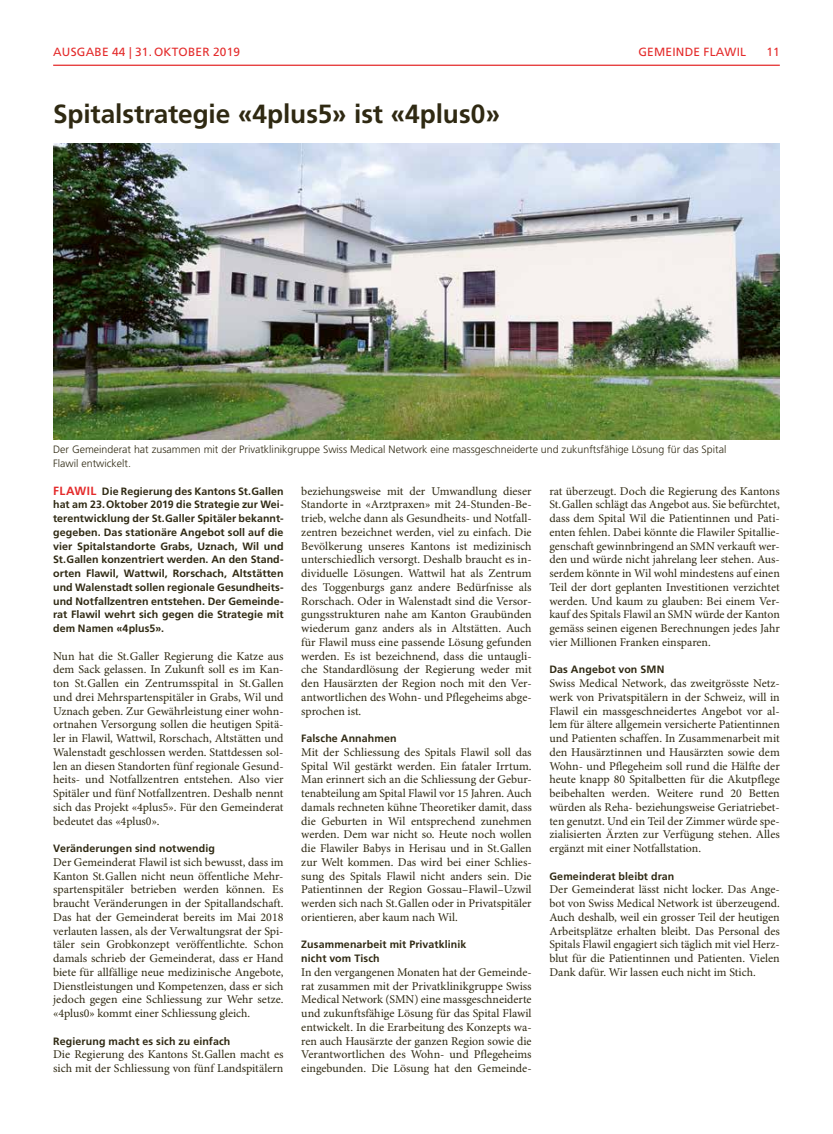
<style>
.page{position:relative;width:833px;height:1134px;background:#fff}
.page>*{position:absolute;margin:0;border:0;box-sizing:border-box;transform-origin:0 0}
.t1{font:700 26.25px "Frutiger LT Std";letter-spacing:-.005em;color:#2f2912}
.t2{font:11.88px/13.8px "Minion Pro";color:#2f2912;text-align:justify}
.t3{font:11.88px "Frutiger LT Std";letter-spacing:.02em;color:#e42b2b}
.t4{font:700 10.62px/13.8px "Frutiger LT Std";letter-spacing:.01em;color:#2f2912;text-align:justify}
.t5{font:300 10.62px/13.8px "Frutiger LT Std";color:#2f2912}
.s1{font-size:11.88px;color:#e42b2b}
</style>
<div class="page">
<hr style="left:53px;top:65px;width:727px;height:1px;background:#e42b2b">
<img style="left:53px;top:144px;width:727px;height:295px">
<p class="t3" style="left:53px;top:45px;width:18px">AUSGABE</p>
<p class="t3" style="left:112px;top:45px;width:60px">44 | 31. OKTOBER</p>
<p class="t3" style="left:213px;top:45px;width:29px">2019</p>
<p class="t3" style="left:638px;top:45px;width:109px">GEMEINDE FLAWIL</p>
<p class="t3" style="left:766px;top:45px;width:15px">11</p>
<h1 class="t1" style="left:53px;top:99px;width:448px">Spitalstrategie «4plus5» ist «4plus0»</h1>
<p class="t5" style="left:53px;top:443px;width:674px">Der Gemeinderat hat zusammen mit der Privatklinikgruppe Swiss Medical Network eine massgeschneiderte und zukunftsfähige Lösung für das Spital<br>Flawil entwickelt.</p>
<p class="t4" style="left:53px;top:484px;width:232px"><span class="s1">FLAWIL</span> Die Regierung des Kantons St.Gallen hat am 23.Oktober 2019 die Strategie zur Wei&shy;terentwicklung der St.Galler Spitäler bekannt&shy;gegeben. Das stationäre Angebot soll auf die vier Spitalstandorte Grabs, Uznach, Wil und St.Gallen konzentriert werden. An den Stand&shy;orten Flawil, Wattwil, Rorschach, Altstätten und Walenstadt sollen regionale Gesundheits&shy;und Notfallzentren entstehen. Der Gemeinde&shy;rat Flawil wehrt sich gegen die Strategie mit dem Namen «4plus5».</p>
<p class="t2" style="left:53px;top:649px;width:232px">Nun hat die St.Galler Regierung die Katze aus dem Sack gelassen. In Zukunft soll es im Kan&shy;ton St.Gallen ein Zentrumsspital in St.Gallen und drei Mehrspartenspitäler in Grabs, Wil und Uznach geben. Zur Gewährleistung einer wohn&shy;ortnahen Versorgung sollen die heutigen Spitä&shy;ler in Flawil, Wattwil, Rorschach, Altstätten und Walenstadt geschlossen werden. Stattdessen sol&shy;len an diesen Standorten fünf regionale Gesund&shy;heits- und Notfallzentren entstehen. Also vier Spitäler und fünf Notfallzentren. Deshalb nennt sich das Projekt «4plus5». Für den Gemeinderat bedeutet das «4plus0».</p>
<p class="t4" style="left:53px;top:841px;width:163px">Veränderungen sind notwendig</p>
<p class="t2" style="left:53px;top:856px;width:232px">Der Gemeinderat Flawil ist sich bewusst, dass im Kanton St.Gallen nicht neun öffentliche Mehr&shy;spartenspitäler betrieben werden können. Es braucht Veränderungen in der Spitallandschaft.<br>Das hat der Gemeinderat bereits im Mai 2018 verlauten lassen, als der Verwaltungsrat der Spi&shy;täler sein Grobkonzept veröffentlichte. Schon damals schrieb der Gemeinderat, dass er Hand biete für allfällige neue medizinische Angebote, Dienstleistungen und Kompetenzen, dass er sich jedoch gegen eine Schliessung zur Wehr setze. «4plus0» kommt einer Schliessung gleich.</p>
<p class="t4" style="left:53px;top:1034px;width:179px">Regierung macht es sich zu einfach</p>
<p class="t2" style="left:53px;top:1048px;width:232px">Die Regierung des Kantons St.Gallen macht es sich mit der Schliessung von fünf Landspitälern</p>
<p class="t2" style="left:301px;top:484px;width:232px">beziehungsweise mit der Umwandlung dieser Standorte in «Arztpraxen» mit 24-Stunden-Be&shy;trieb, welche dann als Gesundheits- und Notfall&shy;zentren bezeichnet werden, viel zu einfach. Die Bevölkerung unseres Kantons ist medizinisch unterschiedlich versorgt. Deshalb braucht es in&shy;dividuelle Lösungen. Wattwil hat als Zentrum des Toggenburgs ganz andere Bedürfnisse als Rorschach. Oder in Walenstadt sind die Versor&shy;gungsstrukturen nahe am Kanton Graubünden wiederum ganz anders als in Altstätten. Auch für Flawil muss eine passende Lösung gefunden werden. Es ist bezeichnend, dass die untaugli&shy;che Standardlösung der Regierung weder mit den Hausärzten der Region noch mit den Ver&shy;antwortlichen des Wohn- und Pflegeheims abge&shy;sprochen ist.</p>
<p class="t4" style="left:301px;top:731px;width:97px">Falsche Annahmen</p>
<p class="t2" style="left:301px;top:746px;width:232px">Mit der Schliessung des Spitals Flawil soll das Spital Wil gestärkt werden. Ein fataler Irrtum.<br>Man erinnert sich an die Schliessung der Gebur&shy;tenabteilung am Spital Flawil vor 15 Jahren. Auch damals rechneten kühne Theoretiker damit, dass die Geburten in Wil entsprechend zunehmen werden. Dem war nicht so. Heute noch wollen die Flawiler Babys in Herisau und in St.Gallen zur Welt kommen. Das wird bei einer Schlies&shy;sung des Spitals Flawil nicht anders sein. Die Patientinnen der Region Gossau–Flawil–Uzwil werden sich nach St.Gallen oder in Privatspitäler orientieren, aber kaum nach Wil.</p>
<p class="t4" style="left:301px;top:938px;width:166px">Zusammenarbeit mit Privatklinik nicht vom Tisch</p>
<p class="t2" style="left:301px;top:966px;width:232px">In den vergangenen Monaten hat der Gemeinde&shy;rat zusammen mit der Privatklinikgruppe Swiss Medical Network (SMN) eine massgeschneiderte und zukunftsfähige Lösung für das Spital Flawil entwickelt. In die Erarbeitung des Konzepts wa&shy;ren auch Hausärzte der ganzen Region sowie die Verantwortlichen des Wohn- und Pflegeheims eingebunden. Die Lösung hat den Gemeinde-</p>
<p class="t2" style="left:549px;top:484px;width:232px">rat überzeugt. Doch die Regierung des Kantons St.Gallen schlägt das Angebot aus. Sie befürchtet, dass dem Spital Wil die Patientinnen und Pati&shy;enten fehlen. Dabei könnte die Flawiler Spitallie&shy;genschaft gewinnbringend an SMN verkauft wer&shy;den und würde nicht jahrelang leer stehen. Aus&shy;serdem könnte in Wil wohl mindestens auf einen Teil der dort geplanten Investitionen verzichtet werden. Und kaum zu glauben: Bei einem Ver&shy;kauf des Spitals Flawil an SMN würde der Kanton gemäss seinen eigenen Berechnungen jedes Jahr vier Millionen Franken einsparen.</p>
<p class="t4" style="left:549px;top:663px;width:116px">Das Angebot von SMN</p>
<p class="t2" style="left:549px;top:677px;width:232px">Swiss Medical Network, das zweitgrösste Netz&shy;werk von Privatspitälern in der Schweiz, will in Flawil ein massgeschneidertes Angebot vor al&shy;lem für ältere allgemein versicherte Patientinnen und Patienten schaffen. In Zusammenarbeit mit den Hausärztinnen und Hausärzten sowie dem Wohn- und Pflegeheim soll rund die Hälfte der heute knapp 80 Spitalbetten für die Akutpflege beibehalten werden. Weitere rund 20 Betten würden als Reha- beziehungsweise Geriatriebet&shy;ten genutzt. Und ein Teil der Zimmer würde spe&shy;zialisierten Ärzten zur Verfügung stehen. Alles ergänzt mit einer Notfallstation.</p>
<p class="t4" style="left:549px;top:869px;width:126px">Gemeinderat bleibt dran</p>
<p class="t2" style="left:549px;top:883px;width:232px">Der Gemeinderat lässt nicht locker. Das Ange&shy;bot von Swiss Medical Network ist überzeugend.<br>Auch deshalb, weil ein grosser Teil der heutigen Arbeitsplätze erhalten bleibt. Das Personal des Spitals Flawil engagiert sich täglich mit viel Herz&shy;blut für die Patientinnen und Patienten. Vielen Dank dafür. Wir lassen euch nicht im Stich.</p>
</div>
